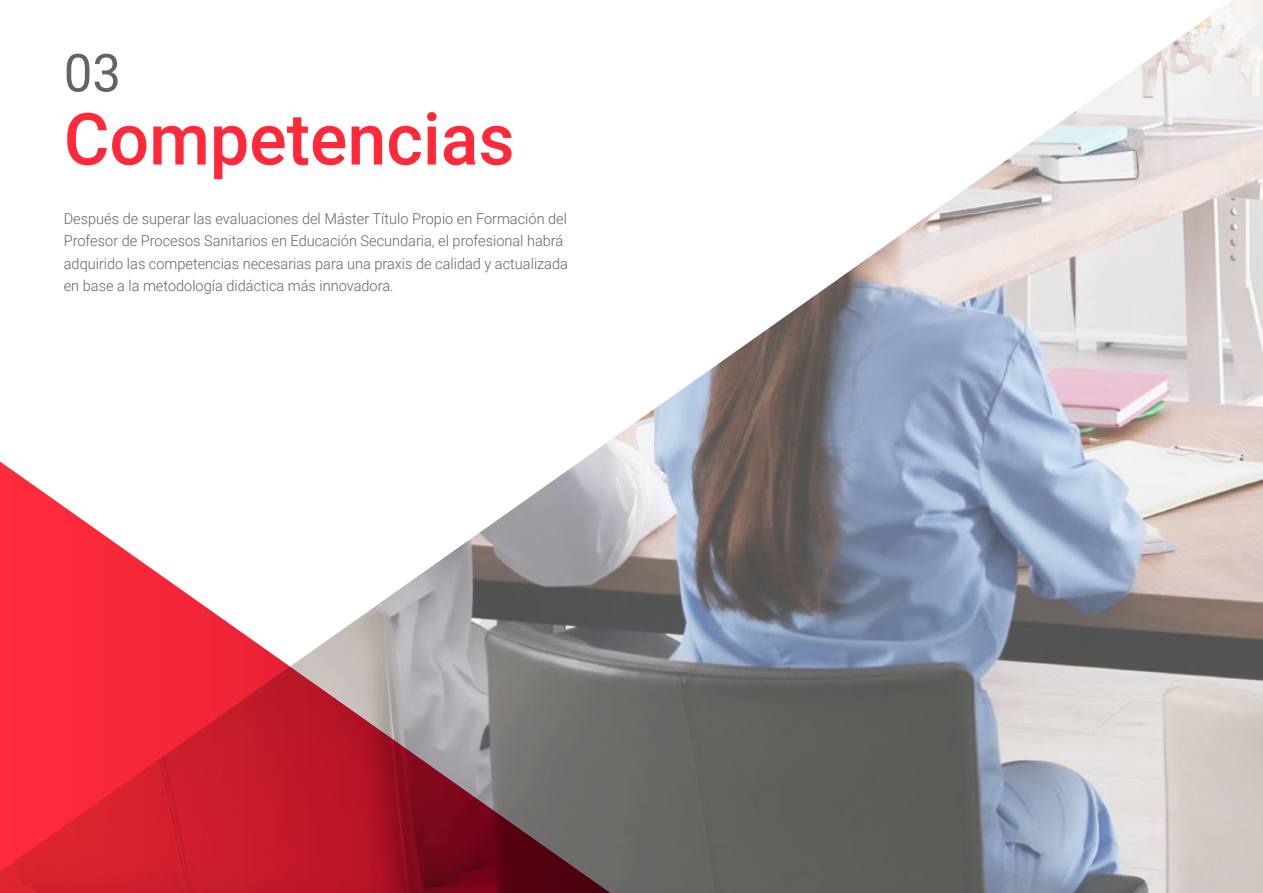
<style>
.page{position:relative;width:1263px;height:893px;background:#fff}
.page>*{position:absolute;margin:0;border:0;box-sizing:border-box;transform-origin:0 0}
.t1{font:500 72px "Roboto";color:#ff293a}
.t2{font:52.5px "Roboto";color:#61646a}
.t3{font:300 15px/22.5px "Roboto";color:#61646a}
</style>
<div class="page">
<img style="left:602px;top:0;width:661px;height:893px">
<svg style="left:0;top:446px;width:640px;height:447px"></svg>
<h2 class="t2" style="left:64px;top:36px;width:59px">03</h2>
<h1 class="t1" style="left:64px;top:89px;width:452px">Competencias</h1>
<p class="t3" style="left:64px;top:207px;width:506px">Después de superar las evaluaciones del Máster Título Propio en Formación del Profesor de Procesos Sanitarios en Educación Secundaria, el profesional habrá adquirido las competencias necesarias para una praxis de calidad y actualizada en base a la metodología didáctica más innovadora.</p>
</div>
